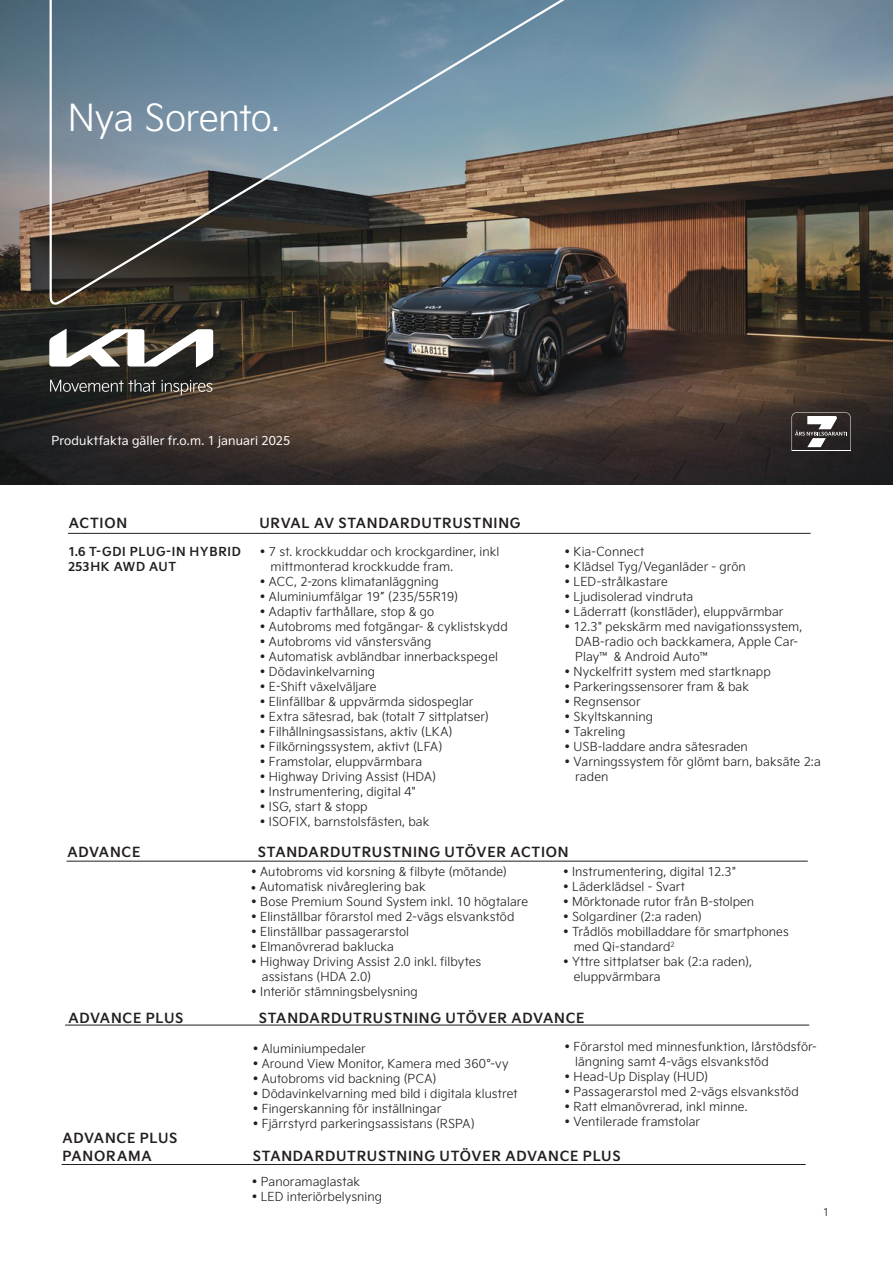
<style>
.page{position:relative;width:893px;height:1263px;background:#fff}
.page>*{position:absolute;margin:0;border:0;box-sizing:border-box;transform-origin:0 0}
.text_utrustning{font:300 36px "Kia Signature Sweden";letter-spacing:-.015em;color:#fff}
.t1{font:700 13.5px "Kia Signature Sweden";letter-spacing:.055em;color:#231f20}
.text_utrustning-2{font:300 12px/15px "Kia Signature Sweden";letter-spacing:.005em;color:#231f20}
.t2{font:12px "Kia Signature Sweden";letter-spacing:.005em;color:#fff}
.t3{font:700 12px/14.4px "Kia Signature Sweden";letter-spacing:.06em;color:#231f20}
.t4{font:300 10.5px "Kia Signature Sweden";color:#231f20}
.s1{font-family:"Kia Sweden";font-weight:700}
</style>
<div class="page">
<img style="left:0;top:0;width:893px;height:485px">
<hr style="left:67px;top:861px;width:741px;height:1px;background:#231f20">
<hr style="left:68px;top:533px;width:743px;height:1px;background:#231f20">
<hr style="left:65px;top:1025px;width:744px;height:1px;background:#231f20">
<hr style="left:62px;top:1164px;width:744px;height:1px;background:#231f20">
<svg style="left:792px;top:412px;width:58px;height:39px"></svg>
<img style="left:48px;top:0;width:806px;height:306px">
<svg style="left:49px;top:329px;width:164px;height:38px"></svg>
<svg style="left:50px;top:380px;width:106px;height:12px"></svg>
<svg style="left:162px;top:380px;width:50px;height:15px"></svg>
<p class="text_utrustning" style="left:68px;top:92px;width:213px">Nya Sorento.</p>
<p class="t2" style="left:51px;top:432px;width:240px">Produktfakta gäller fr.o.m. 1 januari 2025</p>
<p class="t1" style="left:69px;top:512px;width:60px">ACTION</p>
<p class="t1" style="left:259px;top:512px;width:263px">URVAL AV STANDARDUTRUSTNING</p>
<p class="text_utrustning-2" style="left:271px;top:544px;width:230px;text-indent:-11px">• 7 st. krockkuddar och krockgardiner, inkl mittmonterad krockkudde fram.</p>
<p class="text_utrustning-2" style="left:260px;top:574px;width:180px">• ACC, 2-zons klimatanläggning</p>
<p class="text_utrustning-2" style="left:260px;top:589px;width:200px">• Aluminiumfälgar 19” (235/55R19)</p>
<p class="text_utrustning-2" style="left:260px;top:604px;width:176px">• Adaptiv farthållare, stop &amp; go</p>
<p class="text_utrustning-2" style="left:260px;top:619px;width:249px">• Autobroms med fotgängar- &amp; cyklistskydd</p>
<p class="text_utrustning-2" style="left:260px;top:634px;width:173px">• Autobroms vid vänstersväng</p>
<p class="text_utrustning-2" style="left:260px;top:649px;width:239px">• Automatisk avbländbar innerbackspegel</p>
<p class="text_utrustning-2" style="left:260px;top:664px;width:117px">• Dödavinkelvarning</p>
<p class="text_utrustning-2" style="left:260px;top:679px;width:118px">• E-Shift växelväljare</p>
<p class="text_utrustning-2" style="left:260px;top:694px;width:215px">• Elinfällbar &amp; uppvärmda sidospeglar</p>
<p class="text_utrustning-2" style="left:260px;top:709px;width:230px">• Extra sätesrad, bak (totalt 7 sittplatser)</p>
<p class="text_utrustning-2" style="left:260px;top:724px;width:194px">• Filhållningsassistans, aktiv (LKA)</p>
<p class="text_utrustning-2" style="left:260px;top:739px;width:184px">• Filkörningssystem, aktivt (LFA)</p>
<p class="text_utrustning-2" style="left:260px;top:754px;width:164px">• Framstolar, eluppvärmbara</p>
<p class="text_utrustning-2" style="left:260px;top:769px;width:178px">• Highway Driving Assist (HDA)</p>
<p class="text_utrustning-2" style="left:260px;top:784px;width:157px">• Instrumentering, digital 4"</p>
<p class="text_utrustning-2" style="left:260px;top:799px;width:109px">• ISG, start &amp; stopp</p>
<p class="text_utrustning-2" style="left:260px;top:814px;width:171px">• ISOFIX, barnstolsfästen, bak</p>
<p class="t3" style="left:68px;top:544px;width:175px">1.6 T-GDI PLUG-IN HYBRID<br>253HK AWD AUT</p>
<p class="text_utrustning-2" style="left:565px;top:544px;width:81px">• Kia-Connect</p>
<p class="text_utrustning-2" style="left:565px;top:559px;width:183px">• Klädsel Tyg/Veganläder - grön</p>
<p class="text_utrustning-2" style="left:565px;top:574px;width:105px">• LED-strålkastare</p>
<p class="text_utrustning-2" style="left:565px;top:589px;width:130px">• Ljudisolerad vindruta</p>
<p class="text_utrustning-2" style="left:565px;top:604px;width:220px">• Läderratt (konstläder), eluppvärmbar</p>
<p class="text_utrustning-2" style="left:575px;top:619px;width:229px;text-indent:-11px">• 12.3" pekskärm med navigationssystem,<br>DAB-radio och backkamera, Apple Car-<br>Play™ &amp; Android Auto™</p>
<p class="text_utrustning-2" style="left:565px;top:664px;width:208px">• Nyckelfritt system med startknapp</p>
<p class="text_utrustning-2" style="left:565px;top:679px;width:186px">• Parkeringssensorer fram &amp; bak</p>
<p class="text_utrustning-2" style="left:565px;top:694px;width:78px">• Regnsensor</p>
<p class="text_utrustning-2" style="left:565px;top:709px;width:90px">• Skyltskanning</p>
<p class="text_utrustning-2" style="left:565px;top:724px;width:62px">• Takreling</p>
<p class="text_utrustning-2" style="left:565px;top:739px;width:185px">• USB-laddare andra sätesraden</p>
<p class="text_utrustning-2" style="left:575px;top:754px;width:247px;text-indent:-11px">• Varningssystem för glömt barn, baksäte 2:a raden</p>
<p class="t1" style="left:67px;top:842px;width:75px">ADVANCE</p>
<p class="t1" style="left:258px;top:842px;width:312px">STANDARDUTRUSTNING UTÖVER ACTION</p>
<p class="text_utrustning-2" style="left:251px;top:863px;width:257px">• Autobroms vid korsning &amp; filbyte (mötande)</p>
<p class="text_utrustning-2" style="left:251px;top:878px;width:176px"><span class="s1">•</span> Automatisk nivåreglering bak</p>
<p class="text_utrustning-2" style="left:251px;top:893px;width:278px">• Bose Premium Sound System inkl. 10 högtalare</p>
<p class="text_utrustning-2" style="left:251px;top:908px;width:265px">• Elinställbar förarstol med 2-vägs elsvankstöd</p>
<p class="text_utrustning-2" style="left:251px;top:923px;width:159px">• Elinställbar passagerarstol</p>
<p class="text_utrustning-2" style="left:251px;top:938px;width:144px">• Elmanövrerad baklucka</p>
<p class="text_utrustning-2" style="left:262px;top:953px;width:221px;text-indent:-11px">• Highway Driving Assist 2.0 inkl. filbytes assistans (HDA 2.0)</p>
<p class="text_utrustning-2" style="left:251px;top:983px;width:168px">• Interiör stämningsbelysning</p>
<p class="text_utrustning-2" style="left:563px;top:863px;width:174px">• Instrumentering, digital 12.3"</p>
<p class="text_utrustning-2" style="left:563px;top:878px;width:123px">• Läderklädsel - Svart</p>
<p class="text_utrustning-2" style="left:563px;top:893px;width:193px">• Mörktonade rutor från B-stolpen</p>
<p class="text_utrustning-2" style="left:563px;top:908px;width:140px">• Solgardiner (2:a raden)</p>
<p class="text_utrustning-2" style="left:574px;top:923px;width:216px;text-indent:-11px">• Trådlös mobilladdare för smartphones med Qi-standard<sup>2</sup></p>
<p class="text_utrustning-2" style="left:574px;top:953px;width:180px;text-indent:-11px">• Yttre sittplatser bak (2:a raden), eluppvärmbara</p>
<p class="t1" style="left:68px;top:1008px;width:117px">ADVANCE PLUS</p>
<p class="t1" style="left:259px;top:1008px;width:327px">STANDARDUTRUSTNING UTÖVER ADVANCE</p>
<p class="text_utrustning-2" style="left:253px;top:1041px;width:114px">• Aluminiumpedaler</p>
<p class="text_utrustning-2" style="left:253px;top:1056px;width:257px">• Around View Monitor, Kamera med 360°-vy</p>
<p class="text_utrustning-2" style="left:253px;top:1071px;width:185px">• Autobroms vid backning (PCA)</p>
<p class="text_utrustning-2" style="left:253px;top:1086px;width:266px">• Dödavinkelvarning med bild i digitala klustret</p>
<p class="text_utrustning-2" style="left:253px;top:1101px;width:190px">• Fingerskanning för inställningar</p>
<p class="text_utrustning-2" style="left:253px;top:1116px;width:223px">• Fjärrstyrd parkeringsassistans (RSPA)</p>
<p class="text_utrustning-2" style="left:575px;top:1038px;width:243px;text-indent:-11px">• Förarstol med minnesfunktion, lårstödsför&shy;längning samt 4-vägs elsvankstöd</p>
<p class="text_utrustning-2" style="left:565px;top:1068px;width:145px">• Head-Up Display (HUD)</p>
<p class="text_utrustning-2" style="left:565px;top:1083px;width:236px">• Passagerarstol med 2-vägs elsvankstöd</p>
<p class="text_utrustning-2" style="left:565px;top:1098px;width:184px">• Ratt elmanövrerad, inkl minne.</p>
<p class="text_utrustning-2" style="left:565px;top:1113px;width:137px">• Ventilerade framstolar</p>
<p class="t1" style="left:62px;top:1128px;width:117px">ADVANCE PLUS</p>
<p class="t1" style="left:62px;top:1146px;width:91px">PANORAMA</p>
<p class="t1" style="left:253px;top:1146px;width:369px">STANDARDUTRUSTNING UTÖVER ADVANCE PLUS</p>
<p class="text_utrustning-2" style="left:252px;top:1173px;width:110px">• Panoramaglastak</p>
<p class="text_utrustning-2" style="left:252px;top:1188px;width:132px">• LED interiörbelysning</p>
<p class="t4" style="left:823px;top:1204px;width:8px">1</p>
</div>
